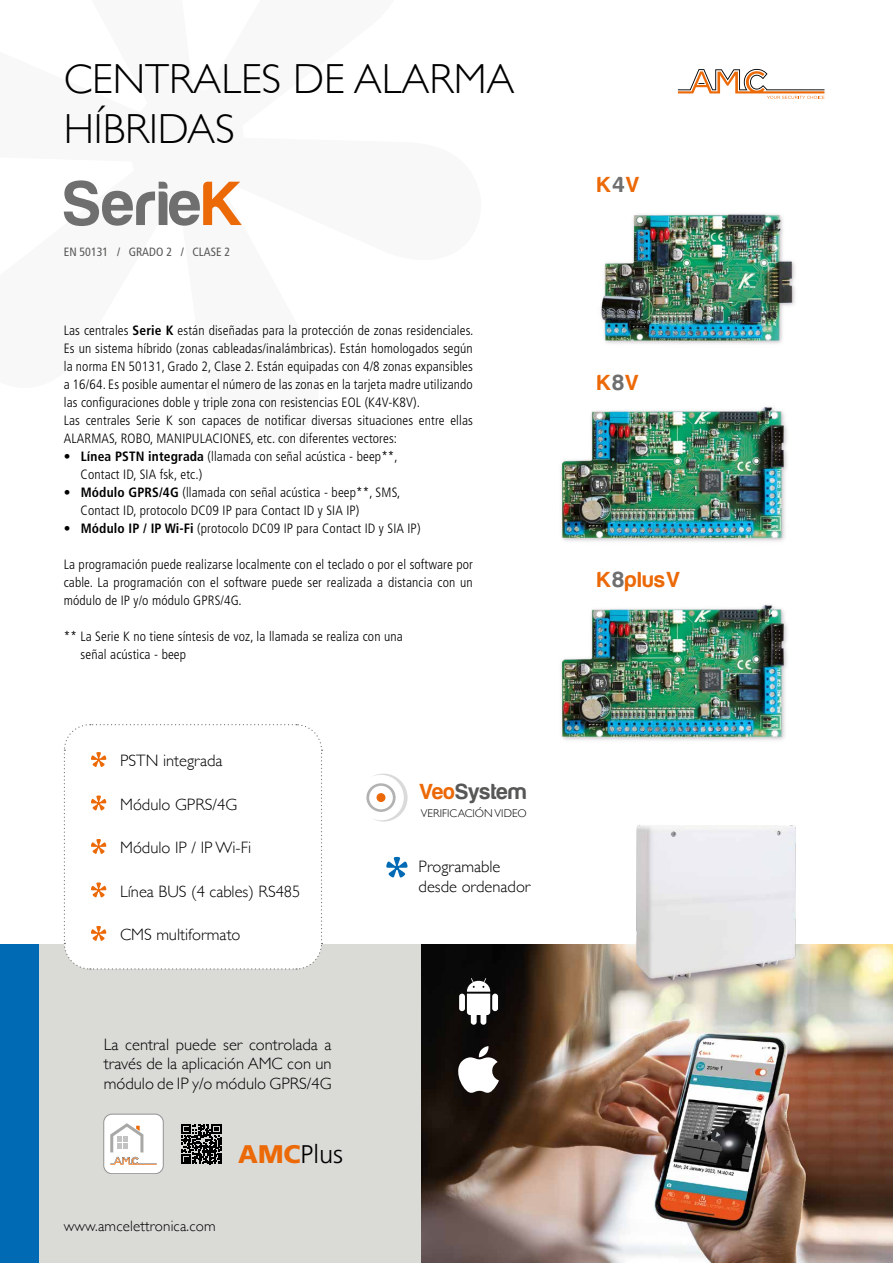
<style>
.page{position:relative;width:893px;height:1263px;background:#fff}
.page>*{position:absolute;margin:0;border:0;box-sizing:border-box;transform-origin:0 0}
.t1{font:64.5px "Harabara";letter-spacing:.03em;color:#706f6f}
.t2{font:300 42px/50.4px "Gill Sans";color:#000}
.t3{font:300 25.5px "Frutiger LT Std";color:#000}
.t4{font:22.5px "Harabara";letter-spacing:.05em;color:#ec6907}
.t5{font:22.5px "Harabara";letter-spacing:.02em;color:#575756}
.t6{font:300 16.5px/19.5px "Gill Sans";color:#000}
.t7{font:300 15px "Gill Sans";letter-spacing:.01em;color:#000}
.t8{font:300 condensed 13.5px/18px "Frutiger LT Std";letter-spacing:.01em;color:#000}
.t9{font:condensed 12px "Frutiger LT Std";color:#575756}
.t10{font:300 11.25px "Gill Sans";letter-spacing:.005em;color:#000}
.s1{color:#ec6907}
.s2{font-weight:700}
.s3{font-weight:900;color:#ec6907}
.s4{color:#706f6f}
</style>
<div class="page">
<img style="left:561px;top:406px;width:226px;height:136px">
<img style="left:561px;top:604px;width:226px;height:137px">
<img style="left:601px;top:213px;width:194px;height:131px">
<img style="left:421px;top:944px;width:472px;height:319px">
<img style="left:608px;top:825px;width:221px;height:182px">
<div style="left:0;top:944px;width:421px;height:319px;background:#dadad7"></div>
<svg style="left:458px;top:1046px;width:41px;height:47px"></svg>
<svg style="left:459px;top:978px;width:39px;height:47px"></svg>
<svg style="left:63px;top:724px;width:260px;height:246px"></svg>
<svg style="left:386px;top:857px;width:21px;height:20px"></svg>
<div style="left:0;top:944px;width:38px;height:319px;background:#006ab4"></div>
<svg style="left:366px;top:773px;width:42px;height:48px"></svg>
<div style="left:376px;top:793px;width:9px;height:9px;background:#ec6907;border-radius:50%"></div>
<div style="left:104px;top:1114px;width:59px;height:60px;background:#fff;border-radius:8px"></div>
<div style="left:103px;top:1114px;width:61px;height:60px;border:1px solid #929292;border-radius:8px"></div>
<svg style="left:110px;top:1123px;width:47px;height:41px"></svg>
<svg style="left:181px;top:1124px;width:40px;height:40px"></svg>
<svg style="left:678px;top:69px;width:146px;height:30px"></svg>
<h2 class="t2" style="left:64px;top:52px;width:452px">CENTRALES DE ALARMA<br>HÍBRIDAS</h2>
<h1 class="t1" style="left:64px;top:170px;width:181px">Serie<span class="s1">K</span></h1>
<p class="t9" style="left:64px;top:244px;width:168px">EN 50131 / GRADO 2 / CLASE 2</p>
<p class="t8" style="left:64px;top:322px;width:411px">Las centrales <span class="s2">Serie K</span> están diseñadas para la protección de zonas residenciales.<br>Es un sistema híbrido (zonas cableadas/inalámbricas). Están homologados según la norma EN 50131, Grado 2, Clase 2. Están equipadas con 4/8 zonas expansibles a 16/64. Es posible aumentar el número de las zonas en la tarjeta madre utilizando las configuraciones doble y triple zona con resistencias EOL (K4V-K8V).<br>Las centrales Serie K son capaces de notificar diversas situaciones entre ellas ALARMAS, ROBO, MANIPULACIONES, etc. con diferentes vectores:</p>
<p class="t8" style="left:81px;top:448px;width:319px;text-indent:-17px">• <span class="s2">Línea PSTN integrada</span> (llamada con señal acústica - beep**,<br>Contact ID, SIA fsk, etc.)</p>
<p class="t8" style="left:81px;top:484px;width:321px;text-indent:-17px">• <span class="s2">Módulo GPRS/4G</span> (llamada con señal acústica - beep**, SMS,<br>Contact ID, protocolo DC09 IP para Contact ID y SIA IP)</p>
<p class="t8" style="left:64px;top:520px;width:358px">• <span class="s2">Módulo IP / IP Wi-Fi</span> (protocolo DC09 IP para Contact ID y SIA IP)</p>
<p class="t8" style="left:64px;top:556px;width:411px;text-align:justify">La programación puede realizarse localmente con el teclado o por el software por cable. La programación con el software puede ser realizada a distancia con un módulo de IP y/o módulo GPRS/4G.</p>
<p class="t8" style="left:81px;top:628px;width:324px;text-indent:-17px">** La Serie K no tiene síntesis de voz, la llamada se realiza con una señal acústica - beep</p>
<p class="t6" style="left:120px;top:750px;width:104px">PSTN integrada</p>
<p class="t6" style="left:120px;top:794px;width:119px">Módulo GPRS/4G</p>
<p class="t6" style="left:120px;top:837px;width:132px">Módulo IP / IP Wi-Fi</p>
<p class="t6" style="left:120px;top:881px;width:182px">Línea BUS (4 cables) RS485</p>
<p class="t6" style="left:120px;top:924px;width:122px">CMS multiformato</p>
<p class="t6" style="left:104px;top:1034px;width:229px;text-align:justify">La central puede ser controlada a través de la aplicación AMC con un módulo de IP y/o módulo GPRS/4G</p>
<p class="t7" style="left:64px;top:1214px;width:153px">www.amcelettronica.com</p>
<h3 class="t3" style="left:238px;top:1140px;width:106px"><span class="s3">AMC</span>Plus</h3>
<h3 class="t5" style="left:419px;top:780px;width:109px"><span class="s1">Veo</span>System</h3>
<p class="t10" style="left:421px;top:804px;width:108px">VERIFICACIÓN VIDEO</p>
<p class="t6" style="left:419px;top:856px;width:113px">Programable desde ordenador</p>
<h3 class="t4" style="left:597px;top:173px;width:44px">K<span class="s4">4</span>V</h3>
<h3 class="t4" style="left:597px;top:371px;width:43px">K<span class="s4">8</span>V</h3>
<h3 class="t4" style="left:597px;top:568px;width:84px">K<span class="s4">8</span>plusV</h3>
</div>
